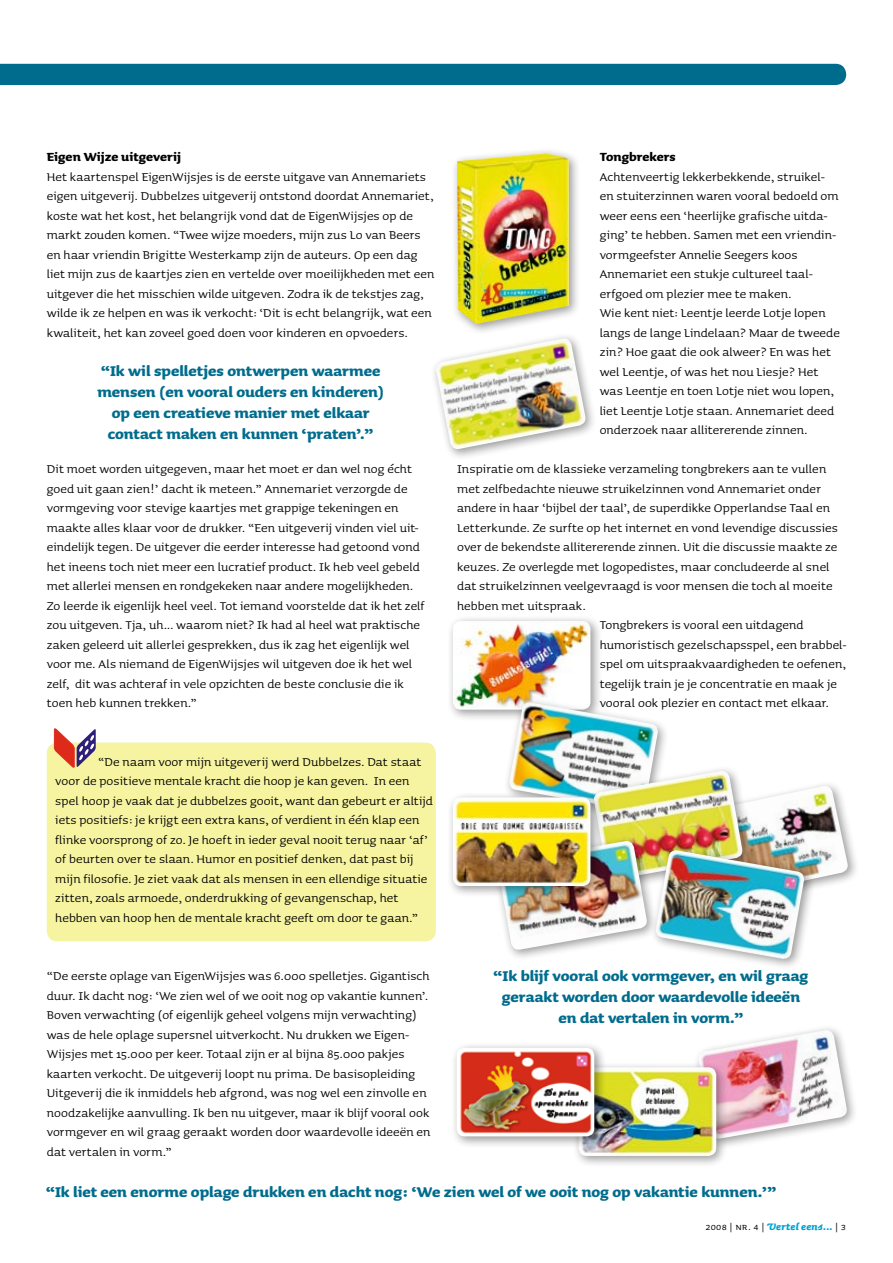
<style>
.page{position:relative;width:893px;height:1263px;background:#fff}
.page>*{position:absolute;margin:0;border:0;box-sizing:border-box;transform-origin:0 0}
.t1{font:700 18px/21px "Sauna";color:#006c8d;text-align:center}
.t2{font:15px/19.5px "Sauna";letter-spacing:.005em;color:#000}
.t3{font:700 15px "Sauna";letter-spacing:-.005em;color:#000}
.t4{font:12px "Sauna Bold Italic Swash";letter-spacing:.015em;color:#00a3d4}
.s1{font-family:"Sauna Small Caps";color:#000}
</style>
<div class="page">
<div style="left:446px;top:614px;width:156px;height:107px;background:#000;opacity:.4"></div>
<img style="left:453px;top:621px;width:137px;height:89px">
<div style="left:503px;top:696px;width:166px;height:126px;background:#000;opacity:.4"></div>
<img style="left:508px;top:702px;width:151px;height:89px">
<div style="left:691px;top:779px;width:168px;height:131px;background:#000;opacity:.4"></div>
<img style="left:753px;top:786px;width:96px;height:114px">
<div style="left:0;top:64px;width:846px;height:21px;background:#006c8d"></div>
<div style="left:47px;top:743px;width:389px;height:198px;background:#f7f4a1;border-radius:11px"></div>
<svg style="left:53px;top:728px;width:43px;height:40px"></svg>
<div style="left:451px;top:147px;width:130px;height:188px;background:#000;opacity:.4"></div>
<img style="left:457px;top:153px;width:112px;height:171px">
<div style="left:587px;top:764px;width:166px;height:126px;background:#000;opacity:.4"></div>
<img style="left:593px;top:771px;width:151px;height:73px">
<div style="left:692px;top:1023px;width:166px;height:126px;background:#000;opacity:.4"></div>
<img style="left:697px;top:1030px;width:151px;height:110px">
<div style="left:430px;top:332px;width:167px;height:128px;background:#000;opacity:.4"></div>
<img style="left:435px;top:338px;width:152px;height:112px">
<div style="left:649px;top:844px;width:166px;height:125px;background:#000;opacity:.4"></div>
<img style="left:657px;top:850px;width:148px;height:110px">
<div style="left:492px;top:834px;width:165px;height:126px;background:#000;opacity:.4"></div>
<img style="left:497px;top:841px;width:151px;height:110px">
<div style="left:446px;top:791px;width:156px;height:107px;background:#000;opacity:.4"></div>
<img style="left:453px;top:797px;width:137px;height:89px">
<div style="left:572px;top:1061px;width:156px;height:107px;background:#000;opacity:.4"></div>
<img style="left:579px;top:1067px;width:137px;height:89px">
<div style="left:450px;top:1041px;width:156px;height:107px;background:#000;opacity:.4"></div>
<img style="left:457px;top:1048px;width:137px;height:88px">
<p class="t3" style="left:47px;top:149px;width:136px">Eigen Wijze uitgeverij</p>
<p class="t2" style="left:47px;top:167px;width:389px">Het kaartenspel EigenWijsjes is de eerste uitgave van Annemariets eigen uitgeverij. Dubbelzes uitgeverij ontstond doordat Annemariet, koste wat het kost, het belangrijk vond dat de EigenWijsjes op de markt zouden komen. “Twee wijze moeders, mijn zus Lo van Beers en haar vriendin Brigitte Westerkamp zijn de auteurs. Op een dag liet mijn zus de kaartjes zien en vertelde over moeilijkheden met een uitgever die het misschien wilde uitgeven. Zodra ik de tekstjes zag, wilde ik ze helpen en was ik verkocht: ‘Dit is echt belangrijk, wat een kwaliteit, het kan zoveel goed doen voor kinderen en opvoeders.</p>
<p class="t1" style="left:97px;top:360px;width:288px">“Ik wil spelletjes ontwerpen waarmee mensen (en vooral ouders en kinderen) op een creatieve manier met elkaar contact maken en kunnen ‘praten’.”</p>
<p class="t2" style="left:47px;top:459px;width:379px">Dit moet worden uitgegeven, maar het moet er dan wel nog écht goed uit gaan zien!’ dacht ik meteen.” Annemariet verzorgde de vormgeving voor stevige kaartjes met grappige tekeningen en maakte alles klaar voor de drukker. “Een uitgeverij vinden viel uit&shy;eindelijk tegen. De uitgever die eerder interesse had getoond vond het ineens toch niet meer een lucratief product. Ik heb veel gebeld met allerlei mensen en rondgekeken naar andere mogelijkheden.<br>Zo leerde ik eigenlijk heel veel. Tot iemand voorstelde dat ik het zelf zou uitgeven. Tja, uh... waarom niet? Ik had al heel wat praktische zaken geleerd uit allerlei gesprekken, dus ik zag het eigenlijk wel voor me. Als niemand de EigenWijsjes wil uitgeven doe ik het wel zelf, dit was achteraf in vele opzichten de beste conclusie die ik toen heb kunnen trekken.”</p>
<p class="t2" style="left:55px;top:752px;width:379px;text-indent:43px">“De naam voor mijn uitgeverij werd Dubbelzes. Dat staat voor de positieve mentale kracht die hoop je kan geven. In een spel hoop je vaak dat je dubbelzes gooit, want dan gebeurt er altijd iets positiefs: je krijgt een extra kans, of verdient in één klap een flinke voorsprong of zo. Je hoeft in ieder geval nooit terug naar ‘af’ of beurten over te slaan. Humor en positief denken, dat past bij mijn filosofie. Je ziet vaak dat als mensen in een ellendige situatie zitten, zoals armoede, onderdrukking of gevangenschap, het hebben van hoop hen de mentale kracht geeft om door te gaan.”</p>
<p class="t2" style="left:47px;top:966px;width:385px">“De eerste oplage van EigenWijsjes was 6.000 spelletjes. Gigantisch duur. Ik dacht nog: ‘We zien wel of we ooit nog op vakantie kunnen’.<br>Boven verwachting (of eigenlijk geheel volgens mijn verwachting) was de hele oplage supersnel uitverkocht. Nu drukken we Eigen-Wijsjes met 15.000 per keer. Totaal zijn er al bijna 85.000 pakjes kaarten verkocht. De uitgeverij loopt nu prima. De basisopleiding Uitgeverij die ik inmiddels heb afgrond, was nog wel een zinvolle en noodzakelijke aanvulling. Ik ben nu uitgever, maar ik blijf vooral ook vormgever en wil graag geraakt worden door waardevolle ideeën en dat vertalen in vorm.”</p>
<p class="t3" style="left:600px;top:149px;width:78px">Tongbrekers</p>
<p class="t2" style="left:600px;top:167px;width:242px">Achtenveertig lekkerbekkende, struikel&shy;en stuiterzinnen waren vooral bedoeld om weer eens een ‘heerlijke grafische uitda&shy;ging’ te hebben. Samen met een vriendin&shy;vormgeefster Annelie Seegers koos Annemariet een stukje cultureel taal&shy;erfgoed om plezier mee te maken.<br>Wie kent niet: Leentje leerde Lotje lopen langs de lange Lindelaan? Maar de tweede zin? Hoe gaat die ook alweer? En was het wel Leentje, of was het nou Liesje? Het was Leentje en toen Lotje niet wou lopen, liet Leentje Lotje staan. Annemariet deed onderzoek naar allitererende zinnen.</p>
<p class="t2" style="left:457px;top:459px;width:371px">Inspiratie om de klassieke verzameling tongbrekers aan te vullen</p>
<p class="t2" style="left:457px;top:479px;width:365px">met zelfbedachte nieuwe struikelzinnen vond Annemariet onder</p>
<p class="t2" style="left:457px;top:498px;width:374px">andere in haar ‘bijbel der taal’, de superdikke Opperlandse Taal en</p>
<p class="t2" style="left:457px;top:518px;width:382px">Letterkunde. Ze surfte op het internet en vond levendige discussies</p>
<p class="t2" style="left:457px;top:537px;width:382px">over de bekendste allitererende zinnen. Uit die discussie maakte ze</p>
<p class="t2" style="left:457px;top:557px;width:374px">keuzes. Ze overlegde met logopedistes, maar concludeerde al snel</p>
<p class="t2" style="left:457px;top:576px;width:377px">dat struikelzinnen veelgevraagd is voor mensen die toch al moeite</p>
<p class="t2" style="left:457px;top:596px;width:130px">hebben met uitspraak.</p>
<p class="t2" style="left:600px;top:615px;width:205px">Tongbrekers is vooral een uitdagend</p>
<p class="t2" style="left:600px;top:635px;width:249px">humoristisch gezelschapsspel, een brabbel-</p>
<p class="t2" style="left:600px;top:654px;width:248px">spel om uitspraakvaardigheden te oefenen,</p>
<p class="t2" style="left:600px;top:674px;width:239px">tegelijk train je je concentratie en maak je</p>
<p class="t2" style="left:600px;top:693px;width:231px">vooral ook plezier en contact met elkaar.</p>
<p class="t1" style="left:493px;top:965px;width:317px">“Ik blijf vooral ook vormgever, en wil graag geraakt worden door waardevolle ideeën en dat vertalen in vorm.”</p>
<p class="t1" style="left:46px;top:1181px;width:732px">“Ik liet een enorme oplage drukken en dacht nog: ‘We zien wel of we ooit nog op vakantie kunnen.’”</p>
<p class="t4" style="left:705px;top:1220px;width:142px"><span class="s1">2008 | nr. 4</span> <span class="s1">|</span> Vertel eens... <span class="s1">| 3</span></p>
</div>
